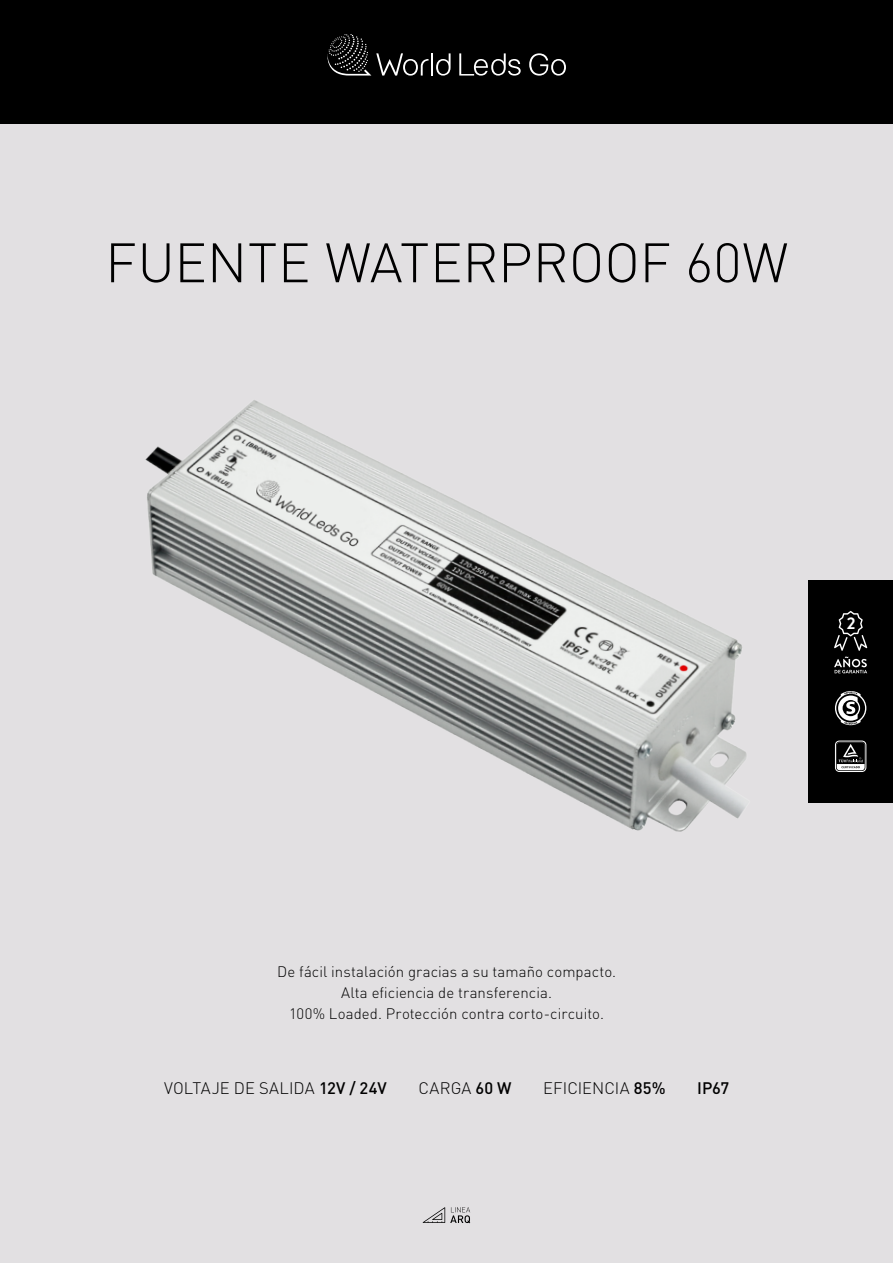
<style>
.page{position:relative;width:893px;height:1263px;background:#e2e0e2}
.page>*{position:absolute;margin:0;border:0;box-sizing:border-box;transform-origin:0 0}
.t1{font:300 54.6px "DIN Pro";color:#000}
.t2{font:700 16.8px "Brandon Grotesque";color:#fff}
.t3{font:300 16.5px "DIN Pro";letter-spacing:.005em;color:#000}
.t4{font:500 16.5px "DIN Pro";color:#000}
.t5{font:300 15px/21px "DIN Pro";letter-spacing:.005em;color:#000;text-align:center}
.s1{font-weight:500}
</style>
<div class="page">
<div style="left:0;top:0;width:893px;height:123px;background:#000"></div>
<hr style="left:431px;top:53px;width:2px;height:23px;background:#fff">
<svg style="left:436px;top:53px;width:15px;height:23px"></svg>
<svg style="left:459px;top:53px;width:62px;height:23px"></svg>
<svg style="left:529px;top:53px;width:37px;height:23px"></svg>
<svg style="left:327px;top:34px;width:101px;height:42px"></svg>
<div style="left:808px;top:580px;width:85px;height:222px;background:#000"></div>
<svg style="left:834px;top:611px;width:33px;height:62px"></svg>
<svg style="left:835px;top:691px;width:31px;height:34px"></svg>
<svg style="left:835px;top:740px;width:31px;height:32px"></svg>
<img style="left:145px;top:400px;width:602px;height:432px">
<svg style="left:423px;top:1207px;width:47px;height:16px"></svg>
<h1 class="t1" style="left:105px;top:225px;width:685px">FUENTE WATERPROOF 60W</h1>
<p class="t2" style="left:847px;top:612px;width:10px">2</p>
<p class="t5" style="left:277px;top:960px;width:341px">De fácil instalación gracias a su tamaño compacto.<br>Alta eficiencia de transferencia.<br>100% Loaded. Protección contra corto-circuito.</p>
<p class="t3" style="left:164px;top:1077px;width:224px">VOLTAJE DE SALIDA <span class="s1">12V / 24V</span></p>
<p class="t3" style="left:418px;top:1077px;width:95px">CARGA <span class="s1">60 W</span></p>
<p class="t3" style="left:543px;top:1077px;width:124px">EFICIENCIA <span class="s1">85%</span></p>
<p class="t4" style="left:697px;top:1077px;width:33px">IP67</p>
</div>
